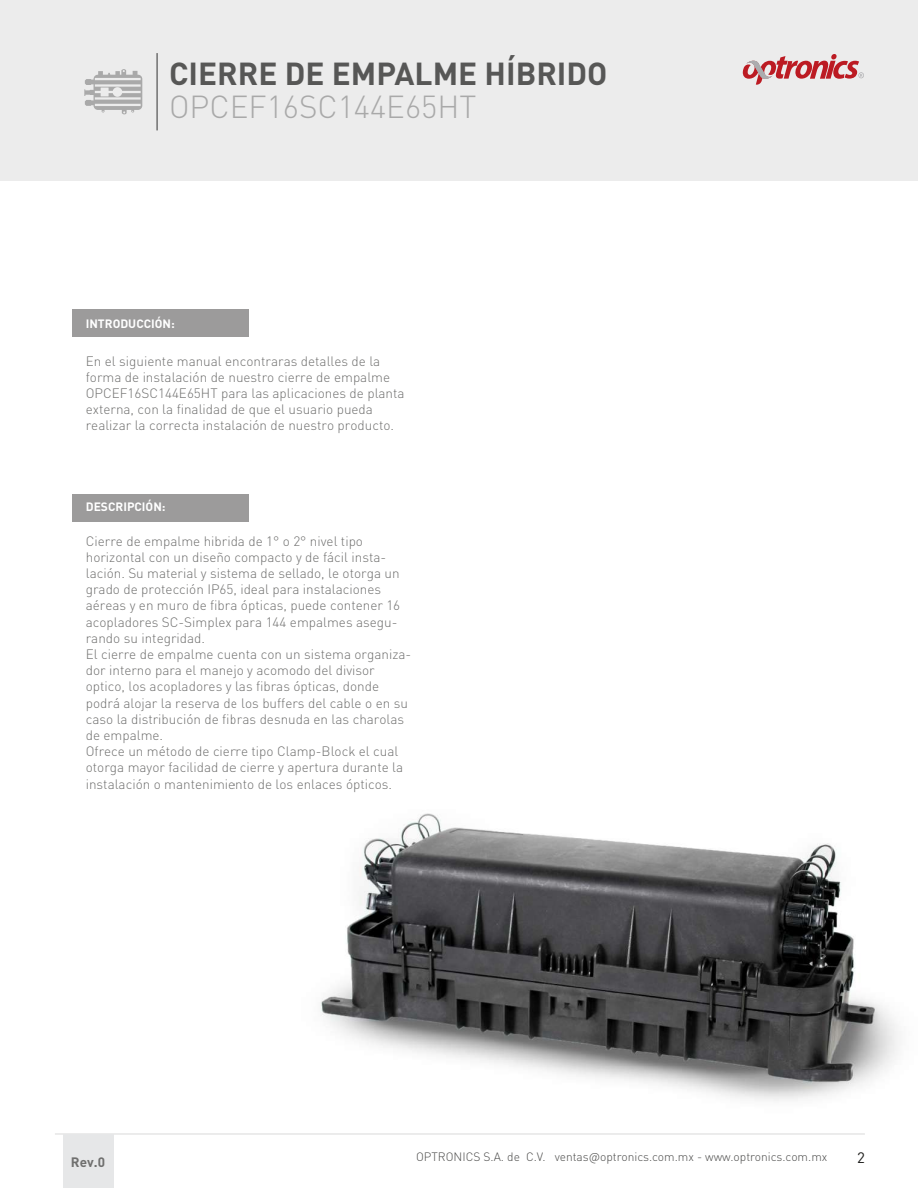
<style>
.page{position:relative;width:918px;height:1188px;background:#fff}
.page>*{position:absolute;margin:0;border:0;box-sizing:border-box;transform-origin:0 0}
.t1{font:700 31.5px "DIN Pro";color:#575756}
.t2{font:300 31.5px "DIN Pro";color:#a9a9a9}
.t3{font:15px "DIN Pro";color:#1d1d1b}
.t4{font:300 13.5px/16.2px "DIN Pro";color:#6f6f6e}
.t5{font:700 13.5px "DIN Pro";color:#6f6f6e}
.t6{font:300 12px "DIN Pro";color:#4a4a49}
.t7{font:700 12px "DIN Pro";color:#fff}
</style>
<div class="page">
<div style="left:0;top:0;width:918px;height:181px;background:#ececec"></div>
<hr style="left:55px;top:1134px;width:810px;height:1px;background:#d9d9d9">
<div style="left:73px;top:310px;width:176px;height:27px;background:#9c9b9b"></div>
<div style="left:73px;top:495px;width:176px;height:27px;background:#9c9b9b"></div>
<svg style="left:742px;top:54px;width:122px;height:31px"></svg>
<div style="left:63px;top:1134px;width:50px;height:53px;background:#e6e7e8"></div>
<img style="left:234px;top:813px;width:664px;height:322px">
<hr style="left:156px;top:53px;width:2px;height:77px;background:#666565">
<svg style="left:84px;top:69px;width:58px;height:45px"></svg>
<h1 class="t1" style="left:169px;top:53px;width:440px">CIERRE DE EMPALME HÍBRIDO</h1>
<h1 class="t2" style="left:169px;top:85px;width:309px">OPCEF16SC144E65HT</h1>
<p class="t7" style="left:86px;top:315px;width:91px">INTRODUCCIÓN:</p>
<p class="t4" style="left:86px;top:352px;width:320px">En el siguiente manual encontraras detalles de la forma de instalación de nuestro cierre de empalme OPCEF16SC144E65HT para las aplicaciones de planta externa, con la finalidad de que el usuario pueda realizar la correcta instalación de nuestro producto.</p>
<p class="t7" style="left:86px;top:499px;width:81px">DESCRIPCIÓN:</p>
<p class="t4" style="left:86px;top:532px;width:327px">Cierre de empalme hibrida de 1° o 2° nivel tipo horizontal con un diseño compacto y de fácil insta&shy;lación. Su material y sistema de sellado, le otorga un grado de protección IP65, ideal para instalaciones aéreas y en muro de fibra ópticas, puede contener 16 acopladores SC-Simplex para 144 empalmes asegu&shy;rando su integridad.<br>El cierre de empalme cuenta con un sistema organiza&shy;dor interno para el manejo y acomodo del divisor optico, los acopladores y las fibras ópticas, donde podrá alojar la reserva de los buffers del cable o en su caso la distribución de fibras desnuda en las charolas de empalme.<br>Ofrece un método de cierre tipo Clamp-Block el cual otorga mayor facilidad de cierre y apertura durante la instalación o mantenimiento de los enlaces ópticos.</p>
<p class="t5" style="left:71px;top:1153px;width:36px">Rev.0</p>
<p class="t6" style="left:416px;top:1149px;width:413px">OPTRONICS S.A. de C.V. ventas@optronics.com.mx - www.optronics.com.mx</p>
<p class="t3" style="left:857px;top:1148px;width:9px">2</p>
</div>
